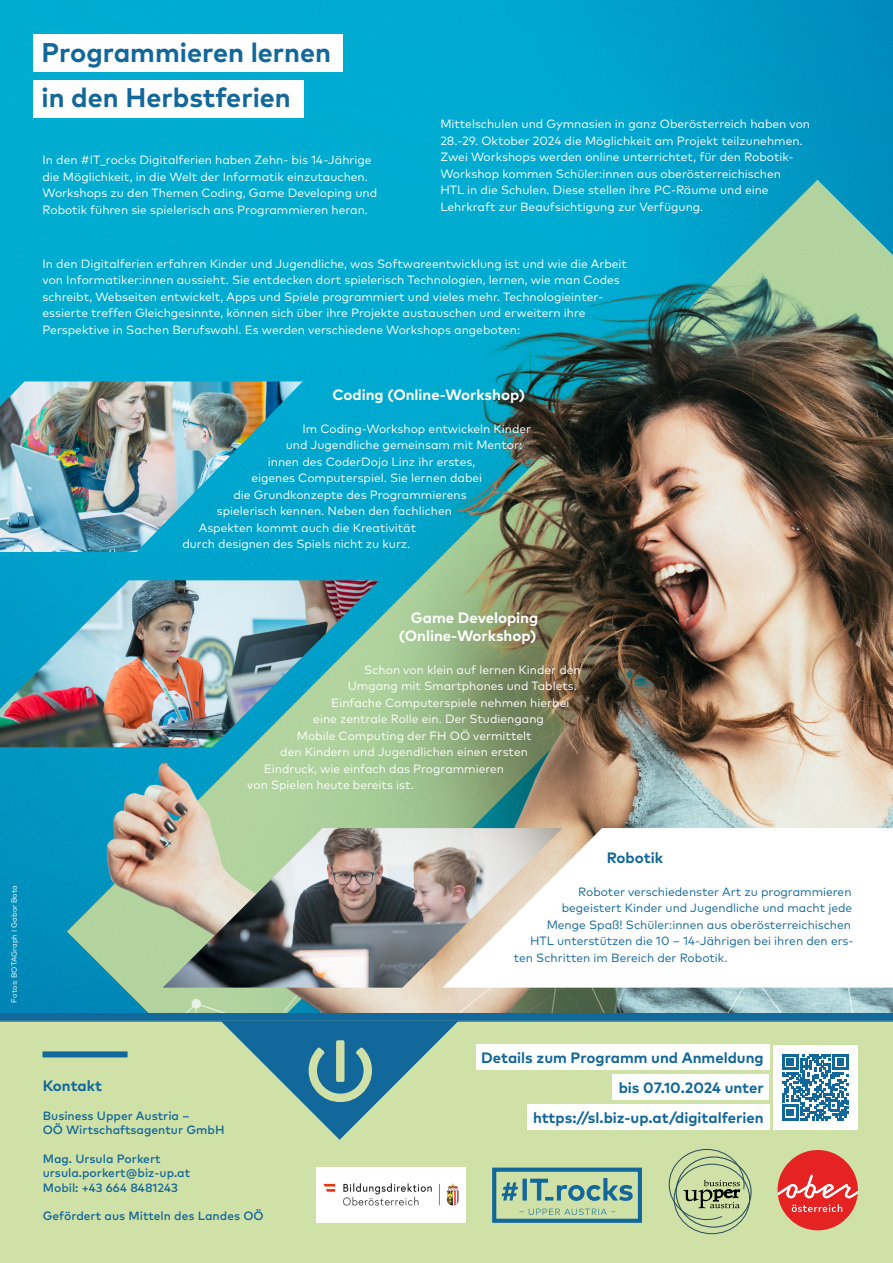
<style>
.page{position:relative;width:893px;height:1263px;background:#fff}
.page>*{position:absolute;margin:0;border:0;box-sizing:border-box;transform-origin:0 0}
.t1{font:700 27px/45px "Mark OT";color:#12679b}
.t2{font:700 15px/30px "Mark OT";color:#12679b;text-align:right}
.t3{font:700 15px/18px "Mark OT";color:#fff;text-align:right}
.t4{font:12px/16.5px "Mark OT";color:#fff}
.t5{font:12px "Mark OT";color:#12679b}
.t6{font:500 12px/14.4px "Mark OT";color:#12679b}
.t7{font:7.5px "Mark OT";color:#fff}
</style>
<div class="page">
<img style="left:0;top:0;width:893px;height:1012px">
<svg style="left:0;top:1020px;width:893px;height:243px;background:#bfd6a5"></svg>
<div style="left:492px;top:1167px;width:150px;height:56px;border:4px solid #12679b"></div>
<svg style="left:502px;top:1178px;width:131px;height:23px;background:#8ab4a1"></svg>
<svg style="left:519px;top:1208px;width:96px;height:7px"></svg>
<div style="left:778px;top:1150px;width:80px;height:80px;background:#e52322;border-radius:50%"></div>
<svg style="left:778px;top:1175px;width:80px;height:37px"></svg>
<svg style="left:669px;top:1149px;width:75px;height:71px;background:#b0c292"></svg>
<div style="left:316px;top:1167px;width:149px;height:56px;background:#fff"></div>
<img style="left:323px;top:1183px;width:136px;height:23px">
<img style="left:0;top:580px;width:379px;height:167px">
<img style="left:0;top:381px;width:303px;height:171px">
<div style="left:43px;top:1051px;width:85px;height:6px;background:#12679b"></div>
<div style="left:476px;top:1045px;width:293px;height:25px;background:#fff"></div>
<div style="left:613px;top:1074px;width:156px;height:26px;background:#fff"></div>
<div style="left:527px;top:1104px;width:242px;height:26px;background:#fff"></div>
<div style="left:773px;top:1045px;width:85px;height:85px;background:#fff"></div>
<svg style="left:782px;top:1054px;width:67px;height:66px"></svg>
<img style="left:163px;top:828px;width:279px;height:160px">
<svg style="left:442px;top:828px;width:451px;height:160px"></svg>
<div style="left:33px;top:34px;width:310px;height:38px;background:#fff"></div>
<div style="left:33px;top:80px;width:271px;height:38px;background:#fff"></div>
<h1 class="t1" style="left:41px;top:29px;width:291px">Programmieren lernen in den Herbstferien</h1>
<p class="t4" style="left:43px;top:152px;width:336px">In den #IT_rocks Digitalferien haben Zehn- bis 14-Jährige die Möglichkeit, in die Welt der Informatik einzutauchen.<br>Workshops zu den Themen Coding, Game Developing und Robotik führen sie spielerisch ans Programmieren heran.</p>
<p class="t4" style="left:440px;top:116px;width:371px">Mittelschulen und Gymnasien in ganz Oberösterreich haben von 28.-29. Oktober 2024 die Möglichkeit am Projekt teilzunehmen.<br>Zwei Workshops werden online unterrichtet, für den Robotik-Workshop kommen Schüler:innen aus oberösterreichischen<br>HTL in die Schulen. Diese stellen ihre PC-Räume und eine Lehrkraft zur Beaufsichtigung zur Verfügung.</p>
<p class="t4" style="left:43px;top:255px;width:586px">In den Digitalferien erfahren Kinder und Jugendliche, was Softwareentwicklung ist und wie die Arbeit von Informatiker:innen aussieht. Sie entdecken dort spielerisch Technologien, lernen, wie man Codes schreibt, Webseiten entwickelt, Apps und Spiele programmiert und vieles mehr. Technologieinter&shy;essierte treffen Gleichgesinnte, können sich über ihre Projekte austauschen und erweitern ihre Perspektive in Sachen Berufswahl. Es werden verschiedene Workshops angeboten:</p>
<p class="t3" style="left:332px;top:385px;width:194px">Coding (Online-Workshop)</p>
<p class="t4" style="left:302px;top:420px;width:230px">Im Coding-Workshop entwickeln Kinder</p>
<p class="t4" style="left:286px;top:437px;width:238px">und Jugendliche gemeinsam mit Mentor:</p>
<p class="t4" style="left:268px;top:453px;width:209px">innen des CoderDojo Linz ihr erstes,</p>
<p class="t4" style="left:251px;top:470px;width:232px">eigenes Computerspiel. Sie lernen dabei</p>
<p class="t4" style="left:233px;top:486px;width:235px">die Grundkonzepte des Programmierens</p>
<p class="t4" style="left:217px;top:503px;width:237px">spielerisch kennen. Neben den fachlichen</p>
<p class="t4" style="left:199px;top:519px;width:219px">Aspekten kommt auch die Kreativität</p>
<p class="t4" style="left:182px;top:536px;width:230px">durch designen des Spiels nicht zu kurz.</p>
<p class="t7" style="left:10px;top:1002px;width:119px;rotate:-90deg">Fotos: BOTAGraph I Gabor Bota</p>
<p class="t3" style="left:399px;top:608px;width:141px">Game Developing (Online-Workshop)</p>
<p class="t4" style="left:364px;top:661px;width:218px">Schon von klein auf lernen Kinder den</p>
<p class="t4" style="left:348px;top:678px;width:231px">Umgang mit Smartphones und Tablets.</p>
<p class="t4" style="left:331px;top:694px;width:240px">Einfache Computerspiele nehmen hierbei</p>
<p class="t4" style="left:313px;top:711px;width:232px">eine zentrale Rolle ein. Der Studiengang</p>
<p class="t4" style="left:297px;top:727px;width:236px">Mobile Computing der FH OÖ vermittelt</p>
<p class="t4" style="left:280px;top:744px;width:249px">den Kindern und Jugendlichen einen ersten</p>
<p class="t4" style="left:264px;top:760px;width:242px">Eindruck, wie einfach das Programmieren</p>
<p class="t4" style="left:247px;top:777px;width:168px">von Spielen heute bereits ist.</p>
<p class="t2" style="left:43px;top:1070px;width:61px">Kontakt</p>
<p class="t6" style="left:43px;top:1108px;width:183px">Business Upper Austria –<br>OÖ Wirtschaftsagentur GmbH</p>
<p class="t6" style="left:43px;top:1151px;width:149px">Mag. Ursula Porkert ursula.porkert@biz-up.at<br>Mobil: +43 664 8481243</p>
<p class="t6" style="left:43px;top:1209px;width:222px">Gefördert aus Mitteln des Landes OÖ</p>
<p class="t2" style="left:607px;top:842px;width:58px">Robotik</p>
<p class="t5" style="left:578px;top:884px;width:275px">Roboter verschiedenster Art zu programmieren</p>
<p class="t5" style="left:562px;top:901px;width:292px">begeistert Kinder und Jugendliche und macht jede</p>
<p class="t5" style="left:547px;top:917px;width:306px">Menge Spaß! Schüler:innen aus oberösterreichischen</p>
<p class="t5" style="left:530px;top:934px;width:325px">HTL unterstützen die 10 – 14-Jährigen bei ihren den ers-</p>
<p class="t5" style="left:514px;top:950px;width:215px">ten Schritten im Bereich der Robotik.</p>
<p class="t2" style="left:481px;top:1042px;width:284px">Details zum Programm und Anmeldung bis 07.10.2024 unter https://sl.biz-up.at/digitalferien</p>
</div>
